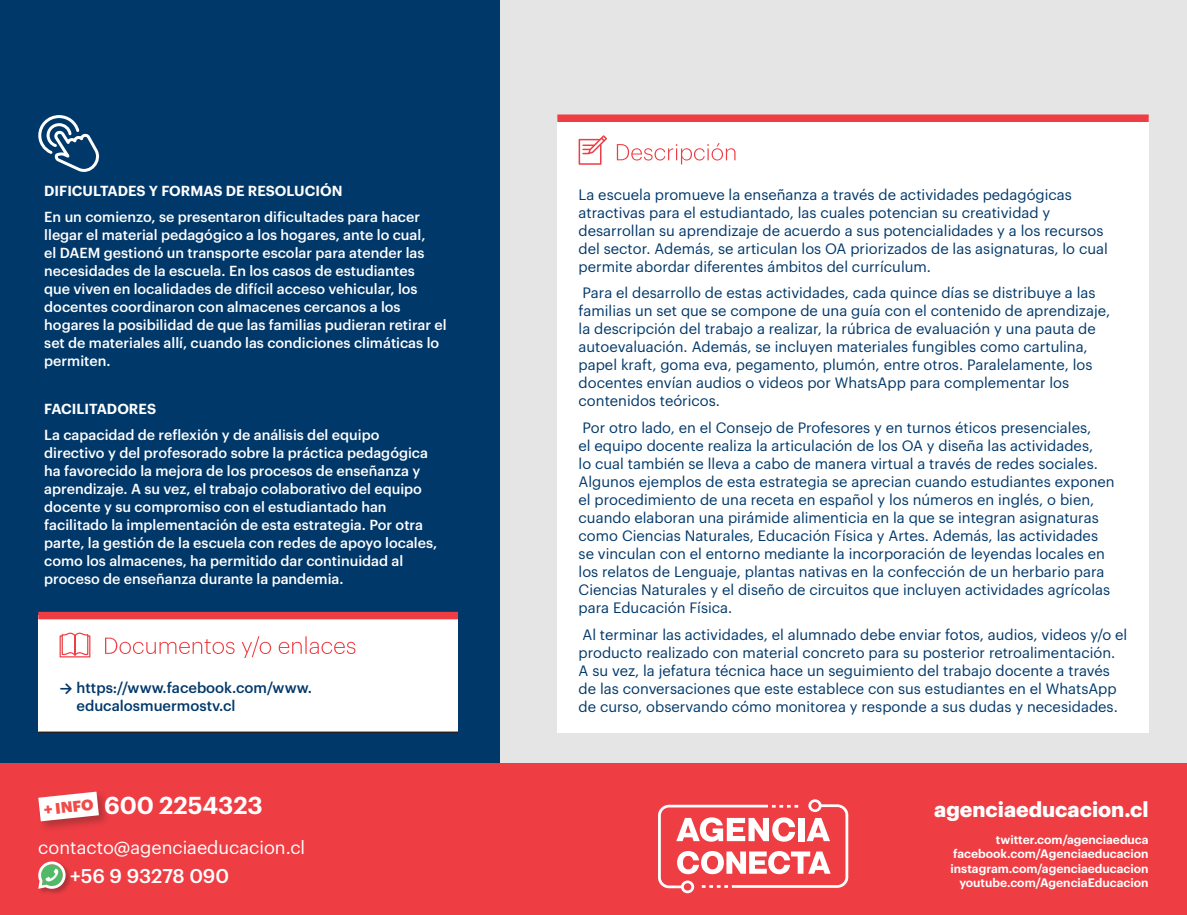
<style>
.page{position:relative;width:1187px;height:915px;background:#fff}
.page>*{position:absolute;margin:0;border:0;box-sizing:border-box;transform-origin:0 0}
.t1{font:600 24px "Graphik";color:#fff}
.t2{font:700 21px "Graphik";color:#fff}
.t3{font:500 19.5px "Graphik";letter-spacing:-.005em;color:#fff}
.t4{font:18px "Graphik";color:#fff}
.t5{font:900 15px "Graphik";color:#ef4c49}
.t6{font:14.7px/18px "Graphik";color:#00386a}
.t7{font:500 14.7px/18px "Graphik";color:#00386a}
.t8{font:500 14.25px/18px "Graphik";color:#fff}
.t9{font:600 14.25px "Graphik";color:#fff}
.t10{font:600 12px/14.4px "Graphik";color:#fff;text-align:right}
.s1{font-family:"Calibri";font-weight:700}
</style>
<div class="page">
<div style="left:499px;top:0;width:687px;height:763px;background:#e4e5e4"></div>
<div style="left:0;top:0;width:499px;height:763px;background:#00386a"></div>
<div style="left:0;top:763px;width:1186px;height:151px;background:#ee3d43"></div>
<div style="left:37px;top:789px;width:74px;height:43px;background:#231f20;opacity:.3"></div>
<svg style="left:38px;top:791px;width:61px;height:30px;background:#f5cfd0"></svg>
<div style="left:38px;top:861px;width:34px;height:34px;background:#231f20;opacity:.3"></div>
<svg style="left:38px;top:861px;width:28px;height:27px"></svg>
<svg style="left:658px;top:799px;width:190px;height:93px"></svg>
<svg style="left:38px;top:115px;width:62px;height:57px"></svg>
<div style="left:38px;top:615px;width:420px;height:117px;background:#fff"></div>
<div style="left:38px;top:611px;width:420px;height:8px;background:#ee3d43"></div>
<hr style="left:38px;top:731px;width:420px;height:1px;background:#231f20">
<svg style="left:105px;top:636px;width:250px;height:21px"></svg>
<svg style="left:59px;top:632px;width:32px;height:26px"></svg>
<div style="left:557px;top:118px;width:591px;height:614px;background:#fff"></div>
<div style="left:557px;top:114px;width:591px;height:8px;background:#ee3d43"></div>
<svg style="left:616px;top:143px;width:119px;height:21px"></svg>
<svg style="left:578px;top:135px;width:29px;height:30px"></svg>
<p class="t9" style="left:44px;top:179px;width:300px">DIFICULTADES Y FORMAS DE RESOLUCIÓN</p>
<p class="t8" style="left:44px;top:207px;width:404px">En un comienzo, se presentaron dificultades para hacer llegar el material pedagógico a los hogares, ante lo cual,<br>el DAEM gestionó un transporte escolar para atender las necesidades de la escuela. En los casos de estudiantes<br>que viven en localidades de difícil acceso vehicular, los docentes coordinaron con almacenes cercanos a los hogares la posibilidad de que las familias pudieran retirar el set de materiales allí, cuando las condiciones climáticas lo permiten.</p>
<p class="t9" style="left:44px;top:397px;width:113px">FACILITADORES</p>
<p class="t8" style="left:44px;top:425px;width:394px">La capacidad de reflexión y de análisis del equipo directivo y del profesorado sobre la práctica pedagógica ha favorecido la mejora de los procesos de enseñanza y aprendizaje. A su vez, el trabajo colaborativo del equipo docente y su compromiso con el estudiantado han facilitado la implementación de esta estrategia. Por otra parte, la gestión de la escuela con redes de apoyo locales, como los almacenes, ha permitido dar continuidad al proceso de enseñanza durante la pandemia.</p>
<p class="t7" style="left:77px;top:677px;width:237px;text-indent:-17px"><span class="s1">→</span> https://www.facebook.com/www. educalosmuermostv.cl</p>
<p class="t5" style="left:43px;top:797px;width:51px;rotate:-6deg">+ INFO</p>
<h1 class="t1" style="left:104px;top:786px;width:160px">600 2254323</h1>
<p class="t4" style="left:38px;top:833px;width:268px">contacto@agenciaeducacion.cl</p>
<h3 class="t3" style="left:70px;top:860px;width:160px">+56 9 93278 090</h3>
<p class="t6" style="left:578px;top:184px;width:530px">La escuela promueve la enseñanza a través de actividades pedagógicas atractivas para el estudiantado, las cuales potencian su creatividad y desarrollan su aprendizaje de acuerdo a sus potencialidades y a los recursos del sector. Además, se articulan los OA priorizados de las asignaturas, lo cual permite abordar diferentes ámbitos del currículum.</p>
<p class="t6" style="left:578px;top:283px;width:533px">Para el desarrollo de estas actividades, cada quince días se distribuye a las familias un set que se compone de una guía con el contenido de aprendizaje, la descripción del trabajo a realizar, la rúbrica de evaluación y una pauta de autoevaluación. Además, se incluyen materiales fungibles como cartulina, papel kraft, goma eva, pegamento, plumón, entre otros. Paralelamente, los docentes envían audios o videos por WhatsApp para complementar los contenidos teóricos.</p>
<p class="t6" style="left:578px;top:417px;width:537px">Por otro lado, en el Consejo de Profesores y en turnos éticos presenciales,<br>el equipo docente realiza la articulación de los OA y diseña las actividades,<br>lo cual también se lleva a cabo de manera virtual a través de redes sociales.<br>Algunos ejemplos de esta estrategia se aprecian cuando estudiantes exponen el procedimiento de una receta en español y los números en inglés, o bien, cuando elaboran una pirámide alimenticia en la que se integran asignaturas como Ciencias Naturales, Educación Física y Artes. Además, las actividades se vinculan con el entorno mediante la incorporación de leyendas locales en los relatos de Lenguaje, plantas nativas en la confección de un herbario para Ciencias Naturales y el diseño de circuitos que incluyen actividades agrícolas para Educación Física.</p>
<p class="t6" style="left:578px;top:623px;width:550px">Al terminar las actividades, el alumnado debe enviar fotos, audios, videos y/o el producto realizado con material concreto para su posterior retroalimentación.<br>A su vez, la jefatura técnica hace un seguimiento del trabajo docente a través de las conversaciones que este establece con sus estudiantes en el WhatsApp de curso, observando cómo monitorea y responde a sus dudas y necesidades.</p>
<h2 class="t2" style="left:934px;top:792px;width:216px">agenciaeducacion.cl</h2>
<p class="t10" style="left:950px;top:831px;width:200px">twitter.com/agenciaeduca facebook.com/Agenciaeducacion instagram.com/agenciaeducacion youtube.com/AgenciaEducacion</p>
</div>
